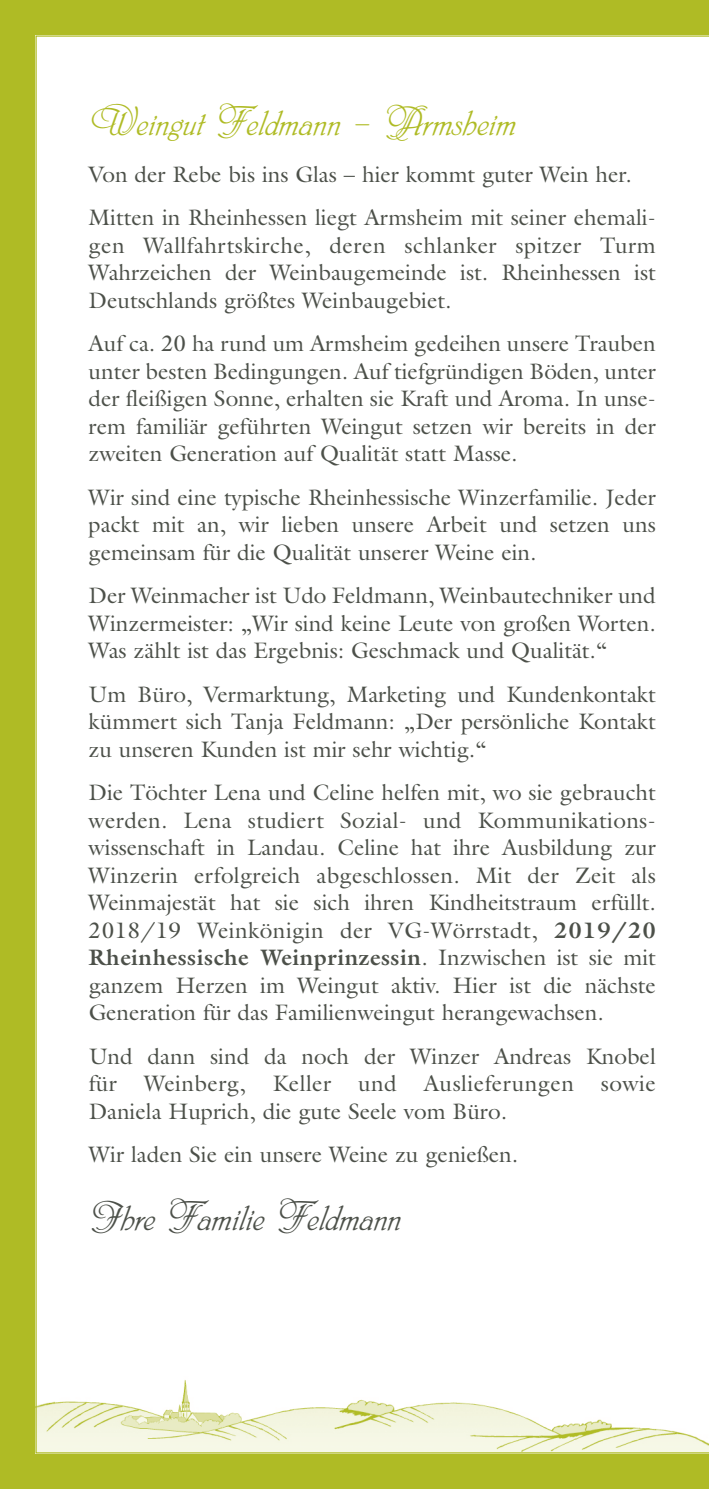
<style>
.page{position:relative;width:709px;height:1489px;background:#fff}
.page>*{position:absolute;margin:0;border:0;box-sizing:border-box;transform-origin:0 0}
.t1{font:40px "Phyllis EF Initials";color:#afbb25}
.t2{font:40px "Phyllis EF Initials";color:#4c5049}
.t3{font:22.5px/27.5px "Galliard";color:#4c5049;text-align:justify}
.s1{font-weight:700}
</style>
<div class="page">
<div style="left:0;top:0;width:709px;height:1488px;background:#afbb25"></div>
<div style="left:35px;top:35px;width:674px;height:1418px;background:#fff"></div>
<h1 class="t1" style="left:89px;top:99px;width:429px">Weingut Feldmann – Armsheim</h1>
<p class="t3" style="left:89px;top:152px;width:568px;line-height:43.5px">Von der Rebe bis ins Glas – hier kommt guter Wein her.<br>Mitten in Rheinhessen liegt Armsheim mit seiner ehemali-</p>
<p class="t3" style="left:89px;top:231px;width:568px">gen Wallfahrtskirche, deren schlanker spitzer Turm Wahrzeichen der Weinbaugemeinde ist. Rheinhessen ist Deutschlands größtes Weinbaugebiet.</p>
<p class="t3" style="left:89px;top:329px;width:568px">Auf ca. 20 ha rund um Armsheim gedeihen unsere Trauben unter besten Bedingungen. Auf tiefgründigen Böden, unter der fleißigen Sonne, erhalten sie Kraft und Aroma. In unse&shy;rem familiär geführten Weingut setzen wir bereits in der zweiten Generation auf Qualität statt Masse.</p>
<p class="t3" style="left:89px;top:483px;width:568px">Wir sind eine typische Rheinhessische Winzerfamilie. Jeder packt mit an, wir lieben unsere Arbeit und setzen uns gemeinsam für die Qualität unserer Weine ein.</p>
<p class="t3" style="left:89px;top:581px;width:568px">Der Weinmacher ist Udo Feldmann, Weinbautechniker und Winzermeister: „Wir sind keine Leute von großen Worten.<br>Was zählt ist das Ergebnis: Geschmack und Qualität.“</p>
<p class="t3" style="left:89px;top:680px;width:568px">Um Büro, Vermarktung, Marketing und Kundenkontakt kümmert sich Tanja Feldmann: „Der persönliche Kontakt zu unseren Kunden ist mir sehr wichtig.“</p>
<p class="t3" style="left:89px;top:778px;width:568px">Die Töchter Lena und Celine helfen mit, wo sie gebraucht werden. Lena studiert Sozial- und Kommunikations&shy;wissenschaft in Landau. Celine hat ihre Ausbildung zur Winzerin erfolgreich abgeschlossen. Mit der Zeit als Weinmajestät hat sie sich ihren Kindheitstraum erfüllt.<br>2018/19 Weinkönigin der VG-Wörrstadt, <span class="s1">2019/20<br>Rheinhessische Weinprinzessin</span>. Inzwischen ist sie mit ganzem Herzen im Weingut aktiv. Hier ist die nächste Generation für das Familienweingut herangewachsen.</p>
<p class="t3" style="left:89px;top:1042px;width:568px">Und dann sind da noch der Winzer Andreas Knobel für Weinberg, Keller und Auslieferungen sowie Daniela Huprich, die gute Seele vom Büro.</p>
<p class="t3" style="left:89px;top:1140px;width:431px">Wir laden Sie ein unsere Weine zu genießen.</p>
<h1 class="t2" style="left:89px;top:1193px;width:314px">Ihre Familie Feldmann</h1>
</div>
